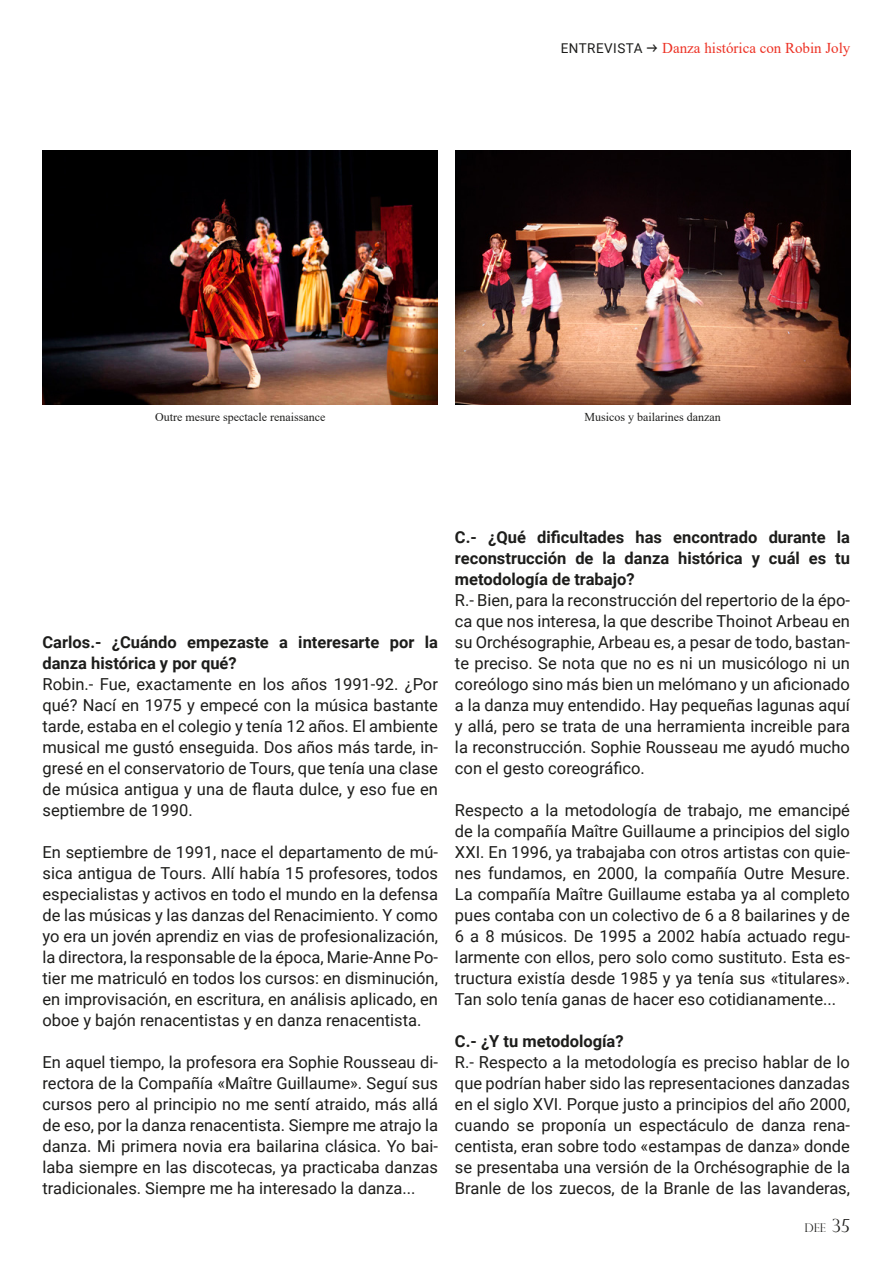
<style>
.page{position:relative;width:893px;height:1263px;background:#fff}
.page>*{position:absolute;margin:0;border:0;box-sizing:border-box;transform-origin:0 0}
.t1{font:16.5px/21px "Roboto";color:#1d1d1b;text-align:justify}
.t2{font:700 16.5px/21px "Roboto";color:#1d1d1b}
.t3{font:15px "Times New Roman";color:#ed3225}
.t4{font:12px "Times New Roman";color:#1d1d1b}
.t5{font:300 12px "Perpetua Titling";color:#1d1d1b}
.s1{font-family:"Roboto";font-size:13.5px;color:#1d1d1b}
.s2{font-family:"Sharp Grotesk Book 20";font-size:13.5px;color:#1d1d1b}
.s3{font-size:18px}
</style>
<div class="page">
<img style="left:455px;top:150px;width:395px;height:255px">
<img style="left:43px;top:150px;width:395px;height:255px">
<p class="t3" style="left:561px;top:38px;width:291px"><span class="s1">ENTREVISTA</span> <span class="s2">→</span> Danza histórica con Robin Joly</p>
<p class="t4" style="left:155px;top:409px;width:172px">Outre mesure spectacle renaissance</p>
<p class="t4" style="left:585px;top:409px;width:138px">Musicos y bailarines danzan</p>
<p class="t2" style="left:43px;top:631px;width:397px">Carlos.- ¿Cuándo empezaste a interesarte por la danza histórica y por qué?</p>
<p class="t1" style="left:43px;top:673px;width:397px">Robin.- Fue, exactamente en los años 1991-92. ¿Por qué? Nací en 1975 y empecé con la música bastante tarde, estaba en el colegio y tenía 12 años. El ambiente musical me gustó enseguida. Dos años más tarde, in&shy;gresé en el conservatorio de Tours, que tenía una clase de música antigua y una de flauta dulce, y eso fue en septiembre de 1990.</p>
<p class="t1" style="left:43px;top:841px;width:397px">En septiembre de 1991, nace el departamento de mú&shy;sica antigua de Tours. Allí había 15 profesores, todos especialistas y activos en todo el mundo en la defensa de las músicas y las danzas del Renacimiento. Y como yo era un jovén aprendiz en vias de profesionalización, la directora, la responsable de la época, Marie-Anne Po&shy;tier me matriculó en todos los cursos: en disminución, en improvisación, en escritura, en análisis aplicado, en oboe y bajón renacentistas y en danza renacentista.</p>
<p class="t1" style="left:43px;top:1051px;width:397px">En aquel tiempo, la profesora era Sophie Rousseau di&shy;rectora de la Compañía «Maître Guillaume». Seguí sus cursos pero al principio no me sentí atraido, más allá de eso, por la danza renacentista. Siempre me atrajo la danza. Mi primera novia era bailarina clásica. Yo bai&shy;laba siempre en las discotecas, ya practicaba danzas tradicionales. Siempre me ha interesado la danza...</p>
<p class="t2" style="left:455px;top:526px;width:397px;text-align:justify">C.- ¿Qué dificultades has encontrado durante la reconstrucción de la danza histórica y cuál es tu metodología de trabajo?</p>
<p class="t1" style="left:455px;top:589px;width:397px">R.- Bien, para la reconstrucción del repertorio de la épo&shy;ca que nos interesa, la que describe Thoinot Arbeau en su Orchésographie, Arbeau es, a pesar de todo, bastan&shy;te preciso. Se nota que no es ni un musicólogo ni un coreólogo sino más bien un melómano y un aficionado a la danza muy entendido. Hay pequeñas lagunas aquí y allá, pero se trata de una herramienta increible para la reconstrucción. Sophie Rousseau me ayudó mucho con el gesto coreográfico.</p>
<p class="t1" style="left:455px;top:799px;width:397px">Respecto a la metodología de trabajo, me emancipé de la compañía Maître Guillaume a principios del siglo XXI. En 1996, ya trabajaba con otros artistas con quie&shy;nes fundamos, en 2000, la compañía Outre Mesure.<br>La compañía Maître Guillaume estaba ya al completo pues contaba con un colectivo de 6 a 8 bailarines y de 6 a 8 músicos. De 1995 a 2002 había actuado regu&shy;larmente con ellos, pero solo como sustituto. Esta es&shy;tructura existía desde 1985 y ya tenía sus «titulares».<br>Tan solo tenía ganas de hacer eso cotidianamente...</p>
<p class="t2" style="left:455px;top:1030px;width:170px">C.- ¿Y tu metodología?</p>
<p class="t1" style="left:455px;top:1051px;width:397px">R.- Respecto a la metodología es preciso hablar de lo que podrían haber sido las representaciones danzadas en el siglo XVI. Porque justo a principios del año 2000, cuando se proponía un espectáculo de danza rena&shy;centista, eran sobre todo «estampas de danza» donde se presentaba una versión de la Orchésographie de la Branle de los zuecos, de la Branle de las lavanderas,</p>
<p class="t5" style="left:804px;top:1220px;width:47px">DEE <span class="s3">35</span></p>
</div>
